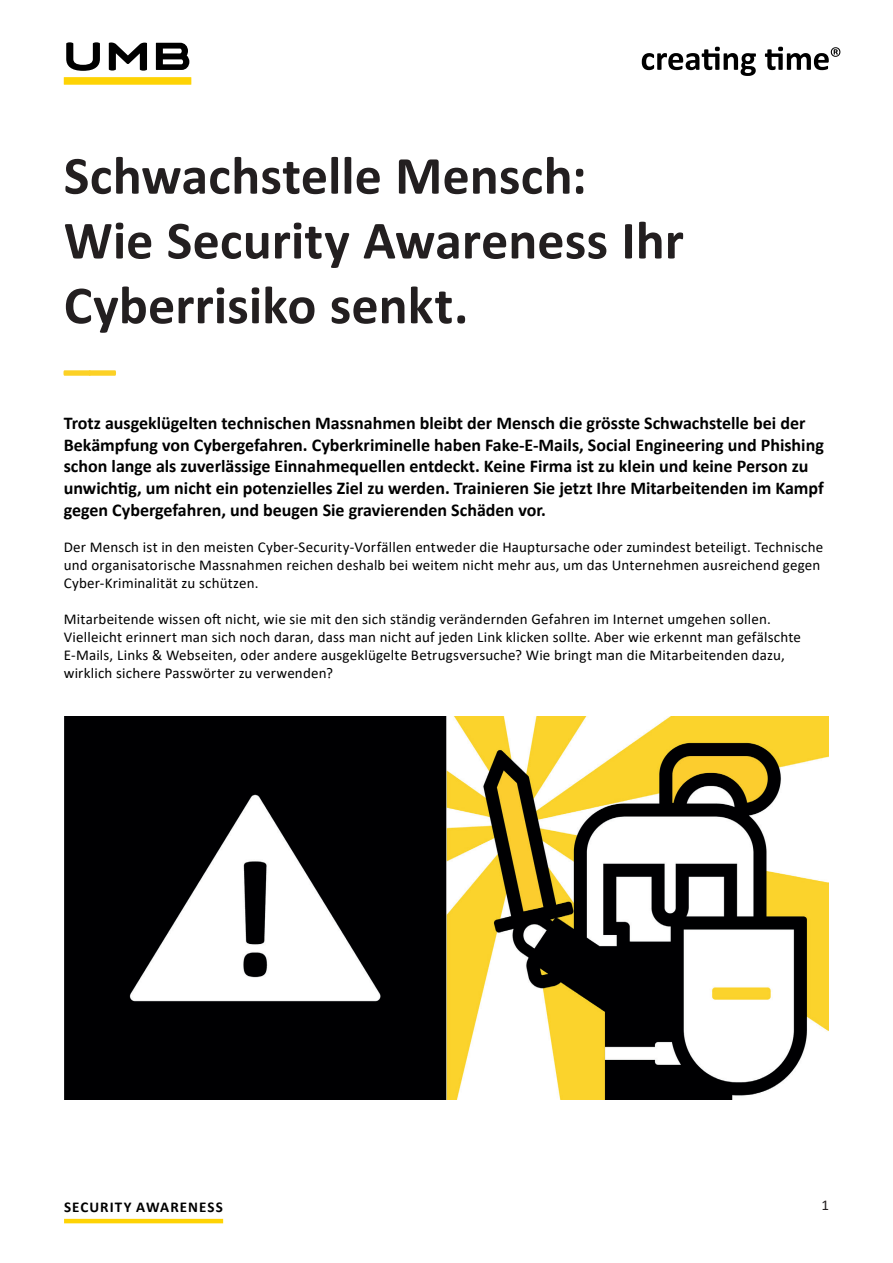
<style>
.page{position:relative;width:893px;height:1263px;background:#fff}
.page>*{position:absolute;margin:0;border:0;box-sizing:border-box;transform-origin:0 0}
.t1{font:700 54px/64.8px "Calibri";color:#231f20}
.t2{font:700 54px "Calibri";color:#fcd125}
.t3{font:700 18px/21.6px "Calibri";color:#000}
.t4{font:15px/18px "Calibri";letter-spacing:.01em;color:#000}
.t5{font:700 15px "Calibri";letter-spacing:.07em;color:#000}
.t6{font:15px "Calibri";color:#231f20}
</style>
<div class="page">
<hr style="left:64px;top:1219px;width:159px;height:4px;background:#fed304">
<div style="left:64px;top:77px;width:127px;height:8px;background:#fed304"></div>
<svg style="left:66px;top:42px;width:34px;height:29px"></svg>
<svg style="left:109px;top:42px;width:38px;height:29px"></svg>
<svg style="left:156px;top:43px;width:33px;height:27px"></svg>
<svg style="left:642px;top:47px;width:114px;height:29px"></svg>
<svg style="left:765px;top:47px;width:75px;height:23px"></svg>
<img style="left:64px;top:717px;width:765px;height:382px">
<h1 class="t1" style="left:64px;top:143px;width:622px">Schwachstelle Mensch:<br>Wie Security Awareness Ihr<br>Cyberrisiko senkt.</h1>
<h1 class="t2" style="left:64px;top:332px;width:54px">––</h1>
<p class="t3" style="left:64px;top:412px;width:762px">Trotz ausgeklügelten technischen Massnahmen bleibt der Mensch die grösste Schwachstelle bei der Bekämpfung von Cybergefahren. Cyberkriminelle haben Fake-E-Mails, Social Engineering und Phishing schon lange als zuverlässige Einnahmequellen entdeckt. Keine Firma ist zu klein und keine Person zu unwichtig, um nicht ein potenzielles Ziel zu werden. Trainieren Sie jetzt Ihre Mitarbeitenden im Kampf gegen Cybergefahren, und beugen Sie gravierenden Schäden vor.</p>
<p class="t4" style="left:64px;top:537px;width:761px">Der Mensch ist in den meisten Cyber-Security-Vorfällen entweder die Hauptursache oder zumindest beteiligt. Technische und organisatorische Massnahmen reichen deshalb bei weitem nicht mehr aus, um das Unternehmen ausreichend gegen<br>Cyber-Kriminalität zu schützen.</p>
<p class="t4" style="left:64px;top:609px;width:739px">Mitarbeitende wissen oft nicht, wie sie mit den sich ständig verändernden Gefahren im Internet umgehen sollen.<br>Vielleicht erinnert man sich noch daran, dass man nicht auf jeden Link klicken sollte. Aber wie erkennt man gefälschte E-Mails, Links &amp; Webseiten, oder andere ausgeklügelte Betrugsversuche? Wie bringt man die Mitarbeitenden dazu, wirklich sichere Passwörter zu verwenden?</p>
<p class="t5" style="left:64px;top:1196px;width:160px">SECURITY AWARENESS</p>
<p class="t6" style="left:822px;top:1195px;width:9px">1</p>
</div>
